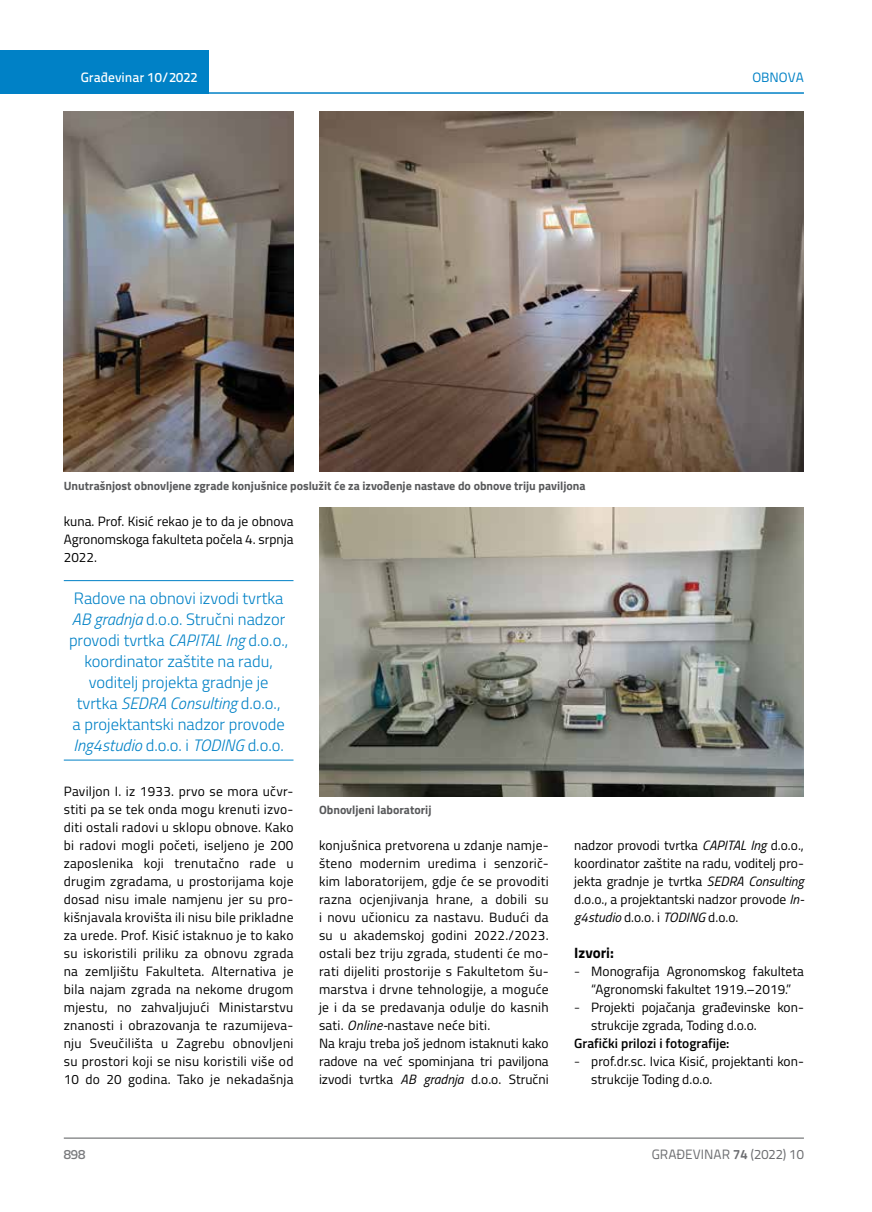
<style>
.page{position:relative;width:872px;height:1212px;background:#fff}
.page>*{position:absolute;margin:0;border:0;box-sizing:border-box;transform-origin:0 0}
.t1{font:300 16.5px/21px "Titillium";color:#0081c6;text-align:center}
.t2{font:700 15px "Titillium";color:#000}
.t3{font:13.5px/18px "Titillium";letter-spacing:.01em;color:#000;text-align:justify}
.t4{font:600 13.5px "Titillium";color:#000}
.t5{font:13.5px "Titillium Text 22 L";color:#6d6e71}
.t6{font:500 13.5px "Titillium Text 22 L";color:#fff}
.t7{font:13.5px "Titillium Text 22 L";color:#0081c6}
.t8{font:500 13.5px "Titillium Text 22 L";color:#797a7d}
.t9{font:700 12px "Titillium";color:#58595b}
.s1{font-style:italic}
.s2{font-family:"Titillium Text 22 L";font-weight:300}
.s3{font-weight:700}
</style>
<div class="page">
<div style="left:0;top:50px;width:208px;height:44px;background:#0081c6"></div>
<hr style="left:0;top:92px;width:804px;height:2px;background:#0081c6">
<hr style="left:64px;top:1138px;width:740px;height:1px;background:#58595b">
<hr style="left:64px;top:580px;width:229px;height:1px;background:#0081c6">
<hr style="left:64px;top:760px;width:229px;height:1px;background:#0081c6">
<img style="left:64px;top:112px;width:229px;height:360px">
<img style="left:319px;top:112px;width:485px;height:360px">
<img style="left:319px;top:508px;width:485px;height:288px">
<p class="t6" style="left:81px;top:67px;width:118px">Građevinar 10/2022</p>
<p class="t7" style="left:752px;top:68px;width:53px">OBNOVA</p>
<p class="t9" style="left:64px;top:476px;width:523px">Unutrašnjost obnovljene zgrade konjušnice poslužit će za izvođenje nastave do obnove triju paviljona</p>
<p class="t3" style="left:64px;top:511px;width:231px">kuna. Prof. Kisić rekao je to da je obnova Agronomskoga fakulteta počela 4. srpnja 2022.</p>
<p class="t1" style="left:69px;top:587px;width:221px">Radove na obnovi izvodi tvrtka<br><span class="s1">AB gradnja</span> d.o.o. Stručni nadzor provodi tvrtka <span class="s1">CAPITAL Ing</span> d.o.o., koordinator zaštite na radu, voditelj projekta gradnje je tvrtka <span class="s1">SEDRA Consulting</span> d.o.o.,<br>a projektantski nadzor provode<br><span class="s1">Ing4studio</span> d.o.o. i <span class="s1">TODING</span> d.o.o.</p>
<p class="t3" style="left:64px;top:782px;width:231px">Paviljon I. iz 1933. prvo se mora učvr&shy;stiti pa se tek onda mogu krenuti izvo&shy;diti ostali radovi u sklopu obnove. Kako bi radovi mogli početi, iseljeno je 200 zaposlenika koji trenutačno rade u drugim zgradama, u prostorijama koje dosad nisu imale namjenu jer su pro&shy;kišnjavala krovišta ili nisu bile prikladne za urede. Prof. Kisić istaknuo je to kako su iskoristili priliku za obnovu zgrada na zemljištu Fakulteta. Alternativa je bila najam zgrada na nekome drugom mjestu, no zahvaljujući Ministarstvu znanosti i obrazovanja te razumijeva&shy;nju Sveučilišta u Zagrebu obnovljeni su prostori koji se nisu koristili više od 10 do 20 godina. Tako je nekadašnja</p>
<p class="t9" style="left:319px;top:801px;width:114px">Obnovljeni laboratorij</p>
<p class="t3" style="left:319px;top:836px;width:231px;text-align:left">konjušnica pretvorena u zdanje namje&shy;šteno modernim uredima i senzorič&shy;kim laboratorijem, gdje će se provoditi razna ocjenjivanja hrane, a dobili su i novu učionicu za nastavu. Budući da su u akademskoj godini 2022./2023. ostali bez triju zgrada, studenti će mo&shy;rati dijeliti prostorije s Fakultetom šu&shy;marstva i drvne tehnologije, a moguće je i da se predavanja odulje do kasnih sati. <span class="s1">Online-</span>nastave neće biti.<br>Na kraju treba još jednom istaknuti kako radove na već spominjana tri paviljona izvodi tvrtka <span class="s1">AB gradnja</span> d.o.o. Stručni</p>
<p class="t3" style="left:574px;top:836px;width:231px">nadzor provodi tvrtka <span class="s1">CAPITAL Ing</span> d.o.o., koordinator zaštite na radu, voditelj pro&shy;jekta gradnje je tvrtka <span class="s1">SEDRA Consulting </span>d.o.o., a projektantski nadzor provode <span class="s1">In&shy;g4studio</span> d.o.o. i <span class="s1">TODING</span> d.o.o.</p>
<p class="t2" style="left:574px;top:941px;width:41px">Izvori:</p>
<p class="t3" style="left:574px;top:962px;width:231px;text-align:center"><span class="s2">-</span> Monografija Agronomskog fakulteta “Agronomski fakultet 1919.–2019.”</p>
<p class="t3" style="left:591px;top:998px;width:214px;text-indent:-17px"><span class="s2">-</span> Projekti pojačanja građevinske kon&shy;strukcije zgrada, Toding d.o.o.</p>
<p class="t4" style="left:574px;top:1033px;width:157px">Grafički prilozi i fotografije:</p>
<p class="t3" style="left:591px;top:1052px;width:214px;text-indent:-17px"><span class="s2">-</span> prof.dr.sc. Ivica Kisić, projektanti kon&shy;strukcije Toding d.o.o.</p>
<p class="t8" style="left:64px;top:1144px;width:23px">898</p>
<p class="t5" style="left:652px;top:1144px;width:154px">GRAĐEVINAR <span class="s3">74</span> (2022) 10</p>
</div>
